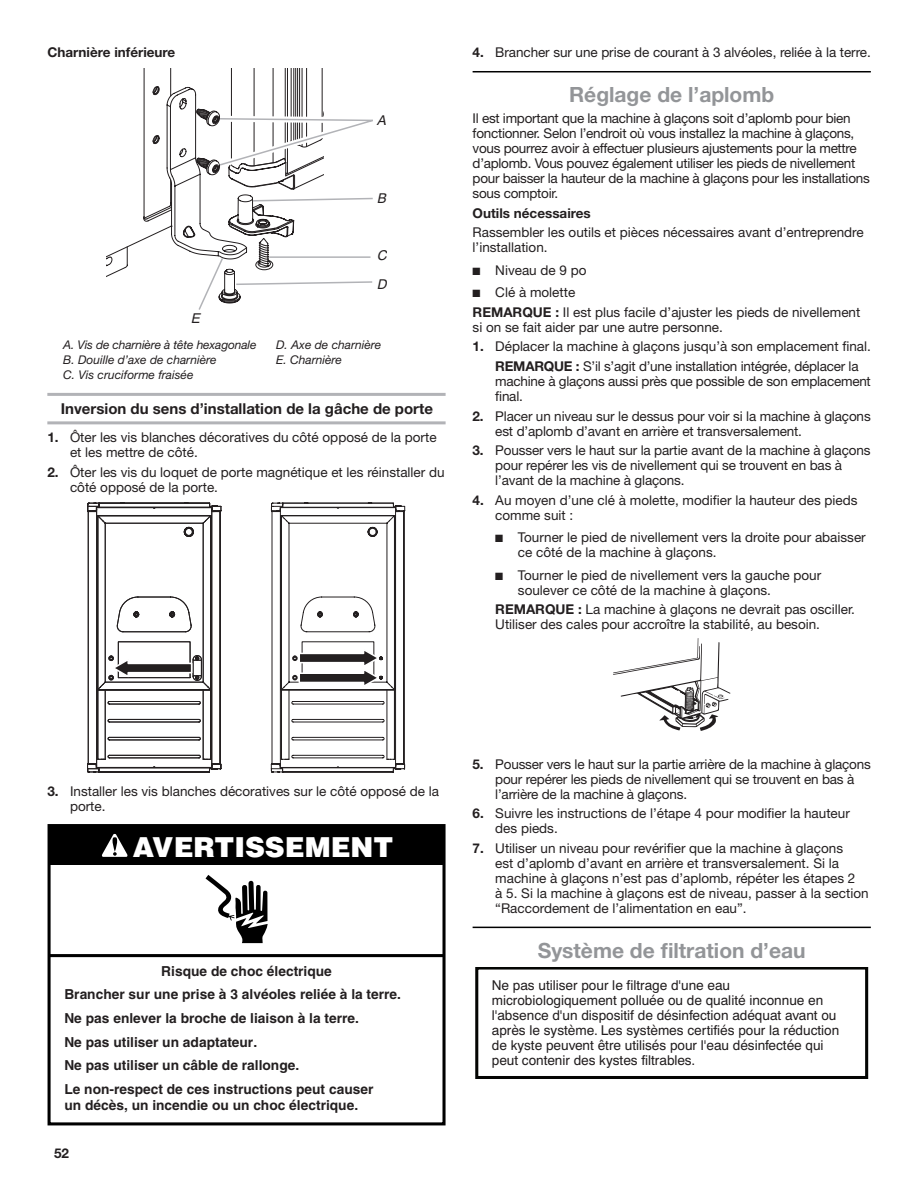
<style>
.page{position:relative;width:918px;height:1188px;background:#fff}
.page>*{position:absolute;margin:0;border:0;box-sizing:border-box;transform-origin:0 0}
.t1{font:900 27.6px "Helvetica";color:#fff}
.Heading_1_Rule{font:700 21px "Helvetica Neue LT Std";color:#939598}
.Heading_3_Rules{font:700 15px "Helvetica Neue";color:#231f20}
.t2{font:700 13.8px/23.7px "Helvetica";color:#231f20}
.Body{font:13.5px/15px "Helvetica Neue LT Std";color:#231f20}
.Body-2{font:13.5px/15px "Helvetica Neue LT Std";letter-spacing:-.02em;color:#231f20}
.t3{font:13.5px/15px "Helvetica";color:#211d1e}
.Body_Indent{font:13.5px/15px "Helvetica Neue LT Std";letter-spacing:-.015em;color:#231f20}
.Body_Bold{font:700 13.5px "Helvetica Neue LT Std";color:#231f20}
.t4{font:italic 13.5px "Helvetica";color:#231f20}
.t5{font:italic 12px/15px "Helvetica Neue LT Std";color:#231f20}
.s1{font-weight:700}
</style>
<div class="page">
<hr style="left:47px;top:393px;width:399px;height:3px;background:#b2b3b7">
<hr style="left:47px;top:421px;width:399px;height:3px;background:#b2b3b7">
<hr style="left:473px;top:71px;width:398px;height:1px;background:#000">
<hr style="left:473px;top:927px;width:398px;height:1px;background:#000">
<svg style="left:107px;top:68px;width:266px;height:242px"></svg>
<svg style="left:87px;top:502px;width:135px;height:270px"></svg>
<svg style="left:270px;top:502px;width:136px;height:270px"></svg>
<hr style="left:49px;top:954px;width:395px;height:3px;background:#000">
<div style="left:49px;top:826px;width:395px;height:39px;background:#000"></div>
<svg style="left:102px;top:834px;width:26px;height:23px"></svg>
<div style="left:48px;top:824px;width:398px;height:301px;border:3px solid #000"></div>
<svg style="left:206px;top:875px;width:62px;height:68px"></svg>
<svg style="left:613px;top:638px;width:118px;height:93px"></svg>
<div style="left:475px;top:967px;width:393px;height:111px;border:3px solid #040503"></div>
<p class="Body_Bold" style="left:47px;top:44px;width:129px">Charnière inférieure</p>
<p class="t4" style="left:191px;top:310px;width:14px">E</p>
<p class="t4" style="left:377px;top:112px;width:14px">A</p>
<p class="t4" style="left:377px;top:190px;width:14px">B</p>
<p class="t4" style="left:377px;top:247px;width:15px">C</p>
<p class="t4" style="left:377px;top:276px;width:15px">D</p>
<p class="t5" style="left:63px;top:337px;width:195px">A. Vis de charnière à tête hexagonale<br>B. Douille d’axe de charnière<br>C. Vis cruciforme fraisée</p>
<p class="t5" style="left:276px;top:337px;width:107px">D. Axe de charnière<br>E. Charnière</p>
<h3 class="Heading_3_Rules" style="left:61px;top:399px;width:374px">Inversion du sens d’installation de la gâche de porte</h3>
<p class="Body" style="left:70px;top:430px;width:368px;text-indent:-23px"><span class="s1">1.</span> Ôter les vis blanches décoratives du côté opposé de la porte et les mettre de côté.</p>
<p class="Body" style="left:70px;top:464px;width:376px;text-indent:-23px"><span class="s1">2.</span> Ôter les vis du loquet de porte magnétique et les réinstaller du côté opposé de la porte.</p>
<p class="Body" style="left:473px;top:44px;width:400px"><span class="s1">4.</span> Brancher sur une prise de courant à 3 alvéoles, reliée à la terre.</p>
<p class="Heading_1_Rule" style="left:569px;top:82px;width:207px">Réglage de l’aplomb</p>
<p class="Body-2" style="left:473px;top:111px;width:399px">Il est important que la machine à glaçons soit d’aplomb pour bien fonctionner. Selon l’endroit où vous installez la machine à glaçons, vous pourrez avoir à effectuer plusieurs ajustements pour la mettre d’aplomb. Vous pouvez également utiliser les pieds de nivellement pour baisser la hauteur de la machine à glaçons pour les installations sous comptoir.</p>
<p class="Body_Bold" style="left:473px;top:205px;width:120px">Outils nécessaires</p>
<p class="Body" style="left:473px;top:225px;width:393px">Rassembler les outils et pièces nécessaires avant d’entreprendre l’installation.</p>
<p class="Body" style="left:473px;top:263px;width:115px">■ Niveau de 9 po</p>
<p class="Body" style="left:473px;top:285px;width:104px">■ Clé à molette</p>
<p class="Body" style="left:473px;top:305px;width:389px"><span class="s1">REMARQUE :</span> Il est plus facile d’ajuster les pieds de nivellement si on se fait aider par une autre personne.</p>
<p class="Body" style="left:473px;top:339px;width:400px"><span class="s1">1.</span> Déplacer la machine à glaçons jusqu’à son emplacement final.</p>
<p class="Body_Indent" style="left:495px;top:359px;width:377px"><span class="s1">REMARQUE :</span> S’il s’agit d’une installation intégrée, déplacer la machine à glaçons aussi près que possible de son emplacement final.</p>
<p class="Body" style="left:495px;top:408px;width:377px;text-indent:-23px"><span class="s1">2.</span> Placer un niveau sur le dessus pour voir si la machine à glaçons est d’aplomb d’avant en arrière et transversalement.</p>
<p class="Body" style="left:495px;top:443px;width:377px;text-indent:-23px"><span class="s1">3.</span> Pousser vers le haut sur la partie avant de la machine à glaçons pour repérer les vis de nivellement qui se trouvent en bas à l’avant de la machine à glaçons.</p>
<p class="Body" style="left:495px;top:492px;width:364px;text-indent:-23px"><span class="s1">4.</span> Au moyen d’une clé à molette, modifier la hauteur des pieds comme suit :</p>
<p class="Body" style="left:518px;top:530px;width:349px;text-indent:-23px">■ Tourner le pied de nivellement vers la droite pour abaisser ce côté de la machine à glaçons.</p>
<p class="Body" style="left:518px;top:567px;width:305px;text-indent:-23px">■ Tourner le pied de nivellement vers la gauche pour soulever ce côté de la machine à glaçons.</p>
<p class="Body_Indent" style="left:495px;top:602px;width:361px"><span class="s1">REMARQUE :</span> La machine à glaçons ne devrait pas osciller.<br>Utiliser des cales pour accroître la stabilité, au besoin.</p>
<p class="Body" style="left:70px;top:784px;width:371px;text-indent:-23px"><span class="s1">3.</span> Installer les vis blanches décoratives sur le côté opposé de la porte.</p>
<p class="t1" style="left:133px;top:829px;width:262px">AVERTISSEMENT</p>
<p class="t2" style="left:64px;top:959px;width:338px;text-indent:97px">Risque de choc électrique<br>Brancher sur une prise à 3 alvéoles reliée à la terre.<br>Ne pas enlever la broche de liaison à la terre.<br>Ne pas utiliser un adaptateur.<br>Ne pas utiliser un câble de rallonge.<br>Le non-respect de ces instructions peut causer</p>
<p class="t2" style="left:64px;top:1093px;width:295px">un décès, un incendie ou un choc électrique.</p>
<p class="Body_Bold" style="left:54px;top:1145px;width:17px">52</p>
<p class="Body" style="left:495px;top:756px;width:377px;text-indent:-23px"><span class="s1">5.</span> Pousser vers le haut sur la partie arrière de la machine à glaçons pour repérer les pieds de nivellement qui se trouvent en bas à l’arrière de la machine à glaçons.</p>
<p class="Body" style="left:495px;top:806px;width:356px;text-indent:-23px"><span class="s1">6.</span> Suivre les instructions de l’étape 4 pour modifier la hauteur des pieds.</p>
<p class="Body" style="left:495px;top:840px;width:375px;text-indent:-23px"><span class="s1">7.</span> Utiliser un niveau pour revérifier que la machine à glaçons<br>est d’aplomb d’avant en arrière et transversalement. Si la machine à glaçons n’est pas d’aplomb, répéter les étapes 2<br>à 5. Si la machine à glaçons est de niveau, passer à la section “Raccordement de l’alimentation en eau”.</p>
<p class="Heading_1_Rule" style="left:538px;top:938px;width:269px">Système de filtration d’eau</p>
<p class="t3" style="left:492px;top:977px;width:349px">Ne pas utiliser pour le filtrage d'une eau microbiologiquement polluée ou de qualité inconnue en l'absence d'un dispositif de désinfection adéquat avant ou après le système. Les systèmes certifiés pour la réduction de kyste peuvent être utilisés pour l'eau désinfectée qui peut contenir des kystes filtrables.</p>
</div>
